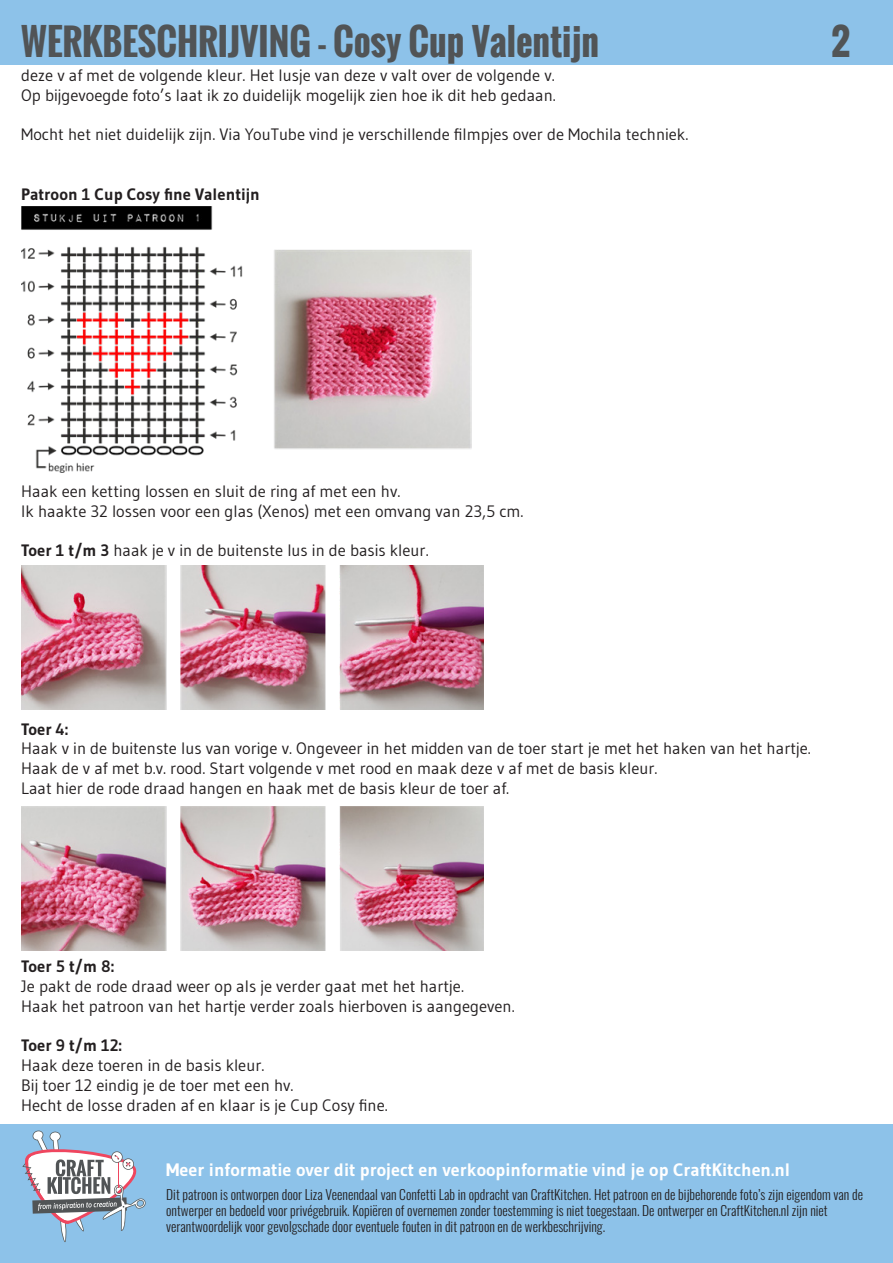
<style>
.page{position:relative;width:893px;height:1263px;background:#fff}
.page>*{position:absolute;margin:0;border:0;box-sizing:border-box;transform-origin:0 0}
.t1{font:700 36px "Oswald";color:#515456}
.t2{font:700 18px "Gudea";color:#fff}
.t3{font:16.5px "Gudea";color:#231f20}
.t4{font:700 16.5px "Gudea";color:#231f20}
.t5{font:300 13.5px/16.2px "Oswald";color:#231f20}
.s1{font-weight:700}
</style>
<div class="page">
<div style="left:0;top:1125px;width:893px;height:138px;background:#8dc2e9"></div>
<div style="left:0;top:0;width:893px;height:64px;background:#8dc2e9"></div>
<svg style="left:22px;top:1130px;width:124px;height:112px"></svg>
<img style="left:21px;top:207px;width:450px;height:265px">
<img style="left:21px;top:565px;width:462px;height:145px">
<img style="left:21px;top:806px;width:462px;height:145px">
<p class="t1" style="left:21px;top:14px;width:579px">WERKBESCHRIJVING - Cosy Cup Valentijn</p>
<p class="t1" style="left:831px;top:14px;width:20px">2</p>
<p class="t3" style="left:21px;top:65px;width:535px">deze v af met de volgende kleur. Het lusje van deze v valt over de volgende v.</p>
<p class="t3" style="left:21px;top:85px;width:536px">Op bijgevoegde foto’s laat ik zo duidelijk mogelijk zien hoe ik dit heb gedaan.</p>
<p class="t3" style="left:21px;top:124px;width:669px">Mocht het niet duidelijk zijn. Via YouTube vind je verschillende filmpjes over de Mochila techniek.</p>
<p class="t4" style="left:21px;top:184px;width:240px">Patroon 1 Cup Cosy fine Valentijn</p>
<p class="t3" style="left:21px;top:481px;width:381px">Haak een ketting lossen en sluit de ring af met een hv.</p>
<p class="t3" style="left:21px;top:501px;width:504px">Ik haakte 32 lossen voor een glas (Xenos) met een omvang van 23,5 cm.</p>
<p class="t3" style="left:21px;top:540px;width:409px"><span class="s1">Toer 1 t/m 3</span> haak je v in de buitenste lus in de basis kleur.</p>
<p class="t4" style="left:21px;top:718px;width:49px">Toer 4:</p>
<p class="t3" style="left:21px;top:738px;width:791px">Haak v in de buitenste lus van vorige v. Ongeveer in het midden van de toer start je met het haken van het hartje.</p>
<p class="t3" style="left:21px;top:758px;width:638px">Haak de v af met b.v. rood. Start volgende v met rood en maak deze v af met de basis kleur.</p>
<p class="t3" style="left:21px;top:778px;width:490px">Laat hier de rode draad hangen en haak met de basis kleur de toer af.</p>
<p class="t4" style="left:21px;top:956px;width:95px">Toer 5 t/m 8:</p>
<p class="t3" style="left:21px;top:976px;width:444px">Je pakt de rode draad weer op als je verder gaat met het hartje.</p>
<p class="t3" style="left:21px;top:996px;width:495px">Haak het patroon van het hartje verder zoals hierboven is aangegeven.</p>
<p class="t4" style="left:21px;top:1035px;width:102px">Toer 9 t/m 12:</p>
<p class="t3" style="left:21px;top:1055px;width:245px">Haak deze toeren in de basis kleur.</p>
<p class="t3" style="left:21px;top:1075px;width:274px">Bij toer 12 eindig je de toer met een hv.</p>
<p class="t3" style="left:21px;top:1095px;width:368px">Hecht de losse draden af en klaar is je Cup Cosy fine.</p>
<p class="t2" style="left:166px;top:1159px;width:626px">Meer informatie over dit project en verkoopinformatie vind je op CraftKitchen.nl</p>
<p class="t5" style="left:166px;top:1184px;width:698px">Dit patroon is ontworpen door Liza Veenendaal van Confetti Lab in opdracht van CraftKitchen. Het patroon en de bijbehorende foto’s zijn eigendom van de ontwerper en bedoeld voor privégebruik. Kopiëren of overnemen zonder toestemming is niet toegestaan. De ontwerper en CraftKitchen.nl zijn niet</p>
<p class="t5" style="left:166px;top:1217px;width:440px">verantwoordelijk voor gevolgschade door eventuele fouten in dit patroon en de werkbeschrijving.</p>
</div>
